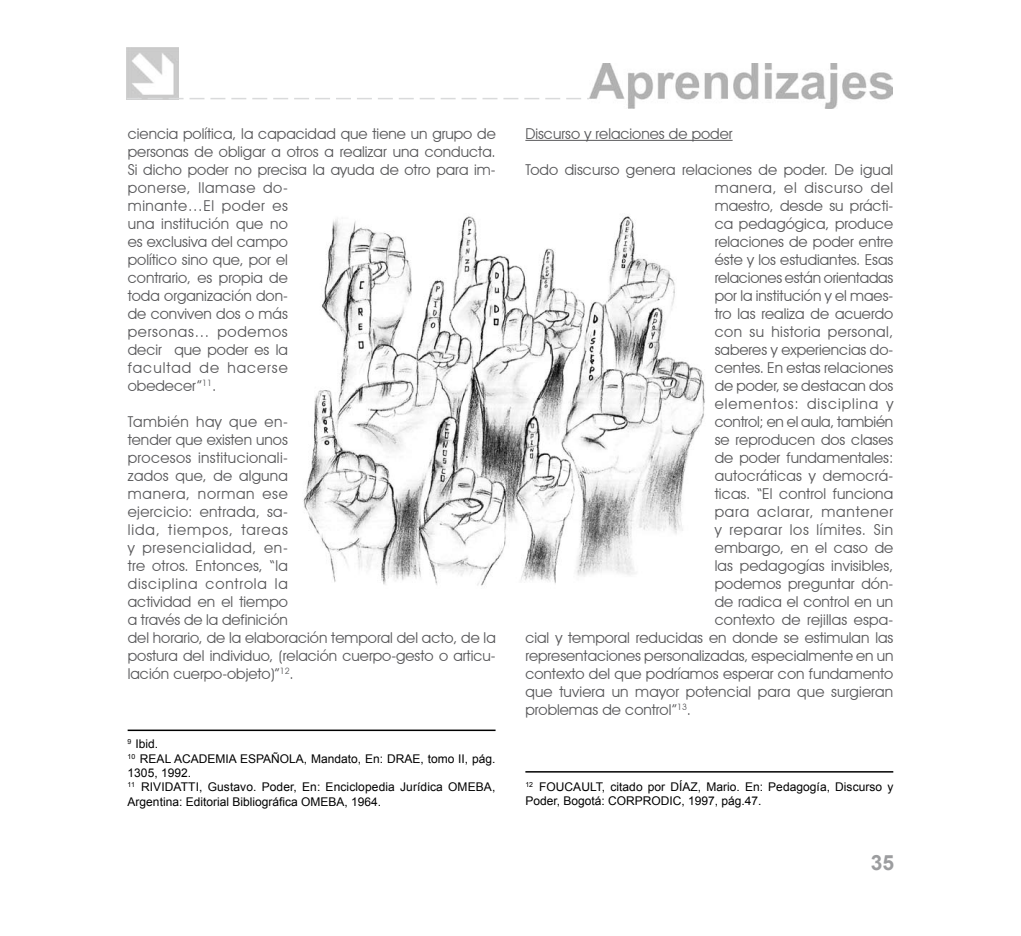
<style>
.page{position:relative;width:1021px;height:936px;background:#fff}
.page>*{position:absolute;margin:0;border:0;box-sizing:border-box;transform-origin:0 0}
.t1{font:700 21px "Arial";color:#9c9d9f}
.t2{font:15px/18px "Avant Garde IT Cby BT";color:#58585a}
.t3{font:15px "Avant Garde IT Cby BT";letter-spacing:.045em;color:#58585a}
.t4{font:15px "Avant Garde IT Cby BT";letter-spacing:.03em;color:#58585a}
.t5{font:15px "Avant Garde IT Cby BT";letter-spacing:.065em;color:#58585a}
.t6{font:15px "Avant Garde IT Cby BT";letter-spacing:.055em;color:#58585a}
.t7{font:12px/14.4px "Arial";color:#000}
</style>
<div class="page">
<img style="left:127px;top:48px;width:52px;height:52px">
<svg style="left:127px;top:98px;width:463px;height:1px"></svg>
<img style="left:590px;top:63px;width:302px;height:45px">
<hr style="left:525px;top:140px;width:207px;height:1px;background:#58585a">
<hr style="left:128px;top:729px;width:367px;height:2px;background:#000">
<hr style="left:525px;top:771px;width:368px;height:1px;background:#000">
<img style="left:303px;top:216px;width:402px;height:370px">
<p class="t2" style="left:128px;top:125px;width:369px">ciencia política, la capacidad que tiene un grupo de personas de obligar a otros a realizar una conducta.<br>Si dicho poder no precisa la ayuda de otro para im&shy;ponerse, llamase do-<br>minante…El poder es<br>una institución que no<br>es exclusiva del campo<br>político sino que, por el<br>contrario, es propia de<br>toda organización don-<br>de conviven dos o más<br>personas… podemos<br>decir que poder es la<br>facultad de hacerse<br>obedecer”<sup>11</sup>.</p>
<p class="t2" style="left:128px;top:413px;width:369px">También hay que en-<br>tender que existen unos<br>procesos institucionali-<br>zados que, de alguna<br>manera, norman ese<br>ejercicio: entrada, sa-<br>lida, tiempos, tareas<br>y presencialidad, en-<br>tre otros. Entonces, “la<br>disciplina controla la<br>actividad en el tiempo<br>a través de la definición<br>del horario, de la elaboración temporal del acto, de la postura del individuo, (relación cuerpo-gesto o articu&shy;lación cuerpo-objeto)”<sup>12</sup>.</p>
<p class="t7" style="left:128px;top:736px;width:369px"><sup>9</sup> Ibid.<br><sup>10</sup> REAL ACADEMIA ESPAÑOLA, Mandato, En: DRAE, tomo II, pág.<br>1305, 1992.<br><sup>11</sup> RIVIDATTI, Gustavo. Poder, En: Enciclopedia Jurídica OMEBA, Argentina: Editorial Bibliográfica OMEBA, 1964.</p>
<p class="t2" style="left:525px;top:125px;width:209px">Discurso y relaciones de poder</p>
<p class="t2" style="left:525px;top:161px;width:369px">Todo discurso genera relaciones de poder. De igual</p>
<p class="t3" style="left:714px;top:179px;width:180px">manera, el discurso del</p>
<p class="t2" style="left:714px;top:197px;width:180px">maestro, desde su prácti-</p>
<p class="t2" style="left:714px;top:215px;width:180px">ca pedagógica, produce</p>
<p class="t2" style="left:714px;top:233px;width:180px">relaciones de poder entre</p>
<p class="t2" style="left:714px;top:251px;width:180px">éste y los estudiantes. Esas</p>
<p class="t2" style="left:714px;top:269px;width:180px">relaciones están orientadas</p>
<p class="t2" style="left:714px;top:287px;width:180px">por la institución y el maes-</p>
<p class="t2" style="left:714px;top:305px;width:180px">tro las realiza de acuerdo</p>
<p class="t4" style="left:714px;top:323px;width:180px">con su historia personal,</p>
<p class="t2" style="left:714px;top:341px;width:180px">saberes y experiencias do-</p>
<p class="t2" style="left:714px;top:359px;width:180px">centes. En estas relaciones</p>
<p class="t2" style="left:714px;top:377px;width:180px">de poder, se destacan dos</p>
<p class="t5" style="left:714px;top:395px;width:180px">elementos: disciplina y</p>
<p class="t2" style="left:714px;top:413px;width:180px">control; en el aula, también</p>
<p class="t2" style="left:714px;top:431px;width:180px">se reproducen dos clases</p>
<p class="t2" style="left:714px;top:449px;width:180px">de poder fundamentales:</p>
<p class="t2" style="left:714px;top:467px;width:180px">autocráticas y democrá-</p>
<p class="t2" style="left:714px;top:485px;width:180px">ticas. “El control funciona</p>
<p class="t6" style="left:714px;top:503px;width:180px">para aclarar, mantener</p>
<p class="t3" style="left:714px;top:521px;width:180px">y reparar los límites. Sin</p>
<p class="t2" style="left:714px;top:539px;width:180px">embargo, en el caso de</p>
<p class="t2" style="left:714px;top:557px;width:180px">las pedagogías invisibles,</p>
<p class="t2" style="left:714px;top:575px;width:180px">podemos preguntar dón-</p>
<p class="t2" style="left:714px;top:593px;width:180px">de radica el control en un</p>
<p class="t2" style="left:714px;top:611px;width:180px">contexto de rejillas espa-</p>
<p class="t2" style="left:525px;top:629px;width:369px">cial y temporal reducidas en donde se estimulan las</p>
<p class="t2" style="left:525px;top:647px;width:369px">representaciones personalizadas, especialmente en un</p>
<p class="t2" style="left:525px;top:665px;width:369px">contexto del que podríamos esperar con fundamento</p>
<p class="t2" style="left:525px;top:683px;width:369px">que tuviera un mayor potencial para que surgieran</p>
<p class="t2" style="left:525px;top:701px;width:167px">problemas de control”<sup>13</sup>.</p>
<p class="t7" style="left:525px;top:779px;width:369px"><sup>12</sup> FOUCAULT, citado por DÍAZ, Mario. En: Pedagogía, Discurso y<br>Poder, Bogotá: CORPRODIC, 1997, pág.47.</p>
<h1 class="t1" style="left:870px;top:848px;width:25px">35</h1>
</div>
